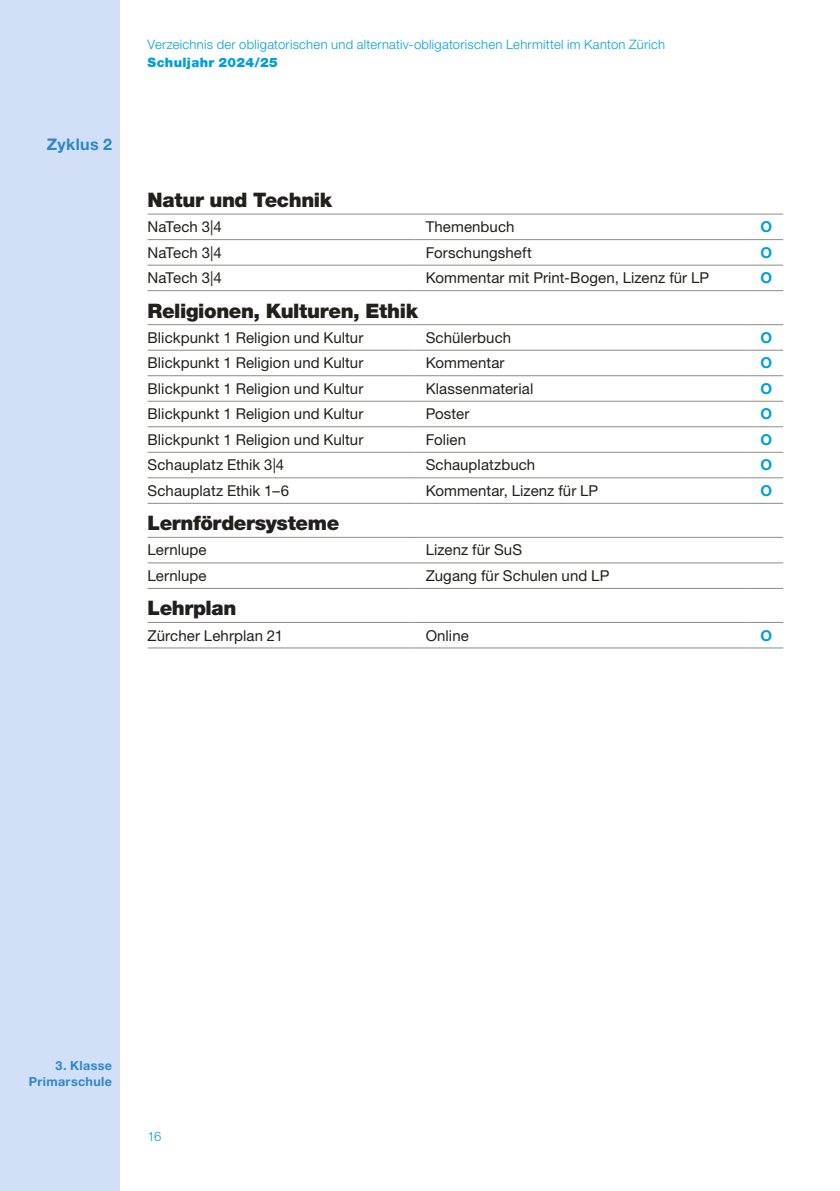
<style>
.page{position:relative;width:840px;height:1191px;background:#fff}
.page>*{position:absolute;margin:0;border:0;box-sizing:border-box;transform-origin:0 0}
.h2_ohne_grundlinienr{font:900 20px "Helvetica Neue LT Std";letter-spacing:-.02em;color:#21201c}
.Zyklus{font:700 16px "Helvetica Neue LT Std";letter-spacing:.025em;color:#2c86ca}
.p___tabelle{font:15px "Helvetica Neue LT Std";letter-spacing:.005em;color:#21201c}
.p___tabelle-2{font:700 15px "Helvetica Neue LT Std";color:#009fda}
.t1{font:300 13px "Helvetica Neue LT Std";letter-spacing:.02em;color:#009fda}
.t2{font:900 13px "Helvetica Neue LT Std";letter-spacing:.025em;color:#009fda}
.Fusszeile{font:700 12.4px/16px "Helvetica Neue LT Std";letter-spacing:.03em;color:#2c86ca;text-align:right}
</style>
<div class="page">
<div style="left:0;top:0;width:119px;height:1191px;background:#d2e0f7"></div>
<hr style="left:147px;top:214px;width:267px;height:1px;background:#8c8c88">
<hr style="left:414px;top:214px;width:334px;height:1px;background:#8c8c88">
<hr style="left:748px;top:214px;width:34px;height:1px;background:#8c8c88">
<hr style="left:147px;top:239px;width:267px;height:1px;background:#8c8c88">
<hr style="left:414px;top:239px;width:334px;height:1px;background:#8c8c88">
<hr style="left:748px;top:239px;width:34px;height:1px;background:#8c8c88">
<hr style="left:147px;top:265px;width:267px;height:1px;background:#8c8c88">
<hr style="left:414px;top:265px;width:334px;height:1px;background:#8c8c88">
<hr style="left:748px;top:265px;width:34px;height:1px;background:#8c8c88">
<hr style="left:147px;top:290px;width:267px;height:1px;background:#8c8c88">
<hr style="left:414px;top:290px;width:334px;height:1px;background:#8c8c88">
<hr style="left:748px;top:290px;width:34px;height:1px;background:#8c8c88">
<hr style="left:147px;top:324px;width:267px;height:1px;background:#8c8c88">
<hr style="left:414px;top:324px;width:334px;height:1px;background:#8c8c88">
<hr style="left:748px;top:324px;width:34px;height:1px;background:#8c8c88">
<hr style="left:147px;top:350px;width:267px;height:1px;background:#8c8c88">
<hr style="left:414px;top:350px;width:334px;height:1px;background:#8c8c88">
<hr style="left:748px;top:350px;width:34px;height:1px;background:#8c8c88">
<hr style="left:147px;top:375px;width:267px;height:1px;background:#8c8c88">
<hr style="left:414px;top:375px;width:334px;height:1px;background:#8c8c88">
<hr style="left:748px;top:375px;width:34px;height:1px;background:#8c8c88">
<hr style="left:147px;top:401px;width:267px;height:1px;background:#8c8c88">
<hr style="left:414px;top:401px;width:334px;height:1px;background:#8c8c88">
<hr style="left:748px;top:401px;width:34px;height:1px;background:#8c8c88">
<hr style="left:147px;top:426px;width:267px;height:1px;background:#8c8c88">
<hr style="left:414px;top:426px;width:334px;height:1px;background:#8c8c88">
<hr style="left:748px;top:426px;width:34px;height:1px;background:#8c8c88">
<hr style="left:147px;top:452px;width:267px;height:1px;background:#8c8c88">
<hr style="left:414px;top:452px;width:334px;height:1px;background:#8c8c88">
<hr style="left:748px;top:452px;width:34px;height:1px;background:#8c8c88">
<hr style="left:147px;top:477px;width:267px;height:1px;background:#8c8c88">
<hr style="left:414px;top:477px;width:334px;height:1px;background:#8c8c88">
<hr style="left:748px;top:477px;width:34px;height:1px;background:#8c8c88">
<hr style="left:147px;top:503px;width:267px;height:1px;background:#8c8c88">
<hr style="left:414px;top:503px;width:334px;height:1px;background:#8c8c88">
<hr style="left:748px;top:503px;width:34px;height:1px;background:#8c8c88">
<hr style="left:147px;top:537px;width:267px;height:1px;background:#8c8c88">
<hr style="left:414px;top:537px;width:334px;height:1px;background:#8c8c88">
<hr style="left:748px;top:537px;width:34px;height:1px;background:#8c8c88">
<hr style="left:147px;top:562px;width:267px;height:1px;background:#8c8c88">
<hr style="left:414px;top:562px;width:334px;height:1px;background:#8c8c88">
<hr style="left:748px;top:562px;width:34px;height:1px;background:#8c8c88">
<hr style="left:147px;top:588px;width:267px;height:1px;background:#8c8c88">
<hr style="left:414px;top:588px;width:334px;height:1px;background:#8c8c88">
<hr style="left:748px;top:588px;width:34px;height:1px;background:#8c8c88">
<hr style="left:147px;top:622px;width:267px;height:1px;background:#8c8c88">
<hr style="left:414px;top:622px;width:334px;height:1px;background:#8c8c88">
<hr style="left:748px;top:622px;width:34px;height:1px;background:#8c8c88">
<hr style="left:147px;top:647px;width:267px;height:1px;background:#8c8c88">
<hr style="left:414px;top:647px;width:334px;height:1px;background:#8c8c88">
<hr style="left:748px;top:647px;width:34px;height:1px;background:#8c8c88">
<p class="Zyklus" style="left:47px;top:135px;width:67px">Zyklus 2</p>
<p class="t1" style="left:147px;top:36px;width:519px">Verzeichnis der obligatorischen und alternativ-obligatorischen Lehrmittel im Kanton Zürich</p>
<p class="t2" style="left:147px;top:55px;width:132px">Schuljahr 2024/25</p>
<p class="h2_ohne_grundlinienr" style="left:147px;top:188px;width:186px">Natur und Technik</p>
<p class="p___tabelle" style="left:147px;top:218px;width:76px">NaTech 3|4</p>
<p class="p___tabelle" style="left:425px;top:218px;width:90px">Themenbuch</p>
<p class="p___tabelle-2" style="left:760px;top:218px;width:13px">O</p>
<p class="p___tabelle" style="left:147px;top:243px;width:76px">NaTech 3|4</p>
<p class="p___tabelle" style="left:425px;top:243px;width:107px">Forschungsheft</p>
<p class="p___tabelle-2" style="left:760px;top:243px;width:13px">O</p>
<p class="p___tabelle" style="left:147px;top:269px;width:76px">NaTech 3|4</p>
<p class="p___tabelle" style="left:425px;top:269px;width:285px">Kommentar mit Print-Bogen, Lizenz für LP</p>
<p class="p___tabelle-2" style="left:760px;top:269px;width:13px">O</p>
<p class="h2_ohne_grundlinienr" style="left:147px;top:298px;width:272px">Religionen, Kulturen, Ethik</p>
<p class="p___tabelle" style="left:147px;top:328px;width:217px">Blickpunkt 1 Religion und Kultur</p>
<p class="p___tabelle" style="left:425px;top:328px;width:87px">Schülerbuch</p>
<p class="p___tabelle-2" style="left:760px;top:328px;width:13px">O</p>
<p class="p___tabelle" style="left:147px;top:354px;width:217px">Blickpunkt 1 Religion und Kultur</p>
<p class="p___tabelle" style="left:425px;top:354px;width:80px">Kommentar</p>
<p class="p___tabelle-2" style="left:760px;top:354px;width:13px">O</p>
<p class="p___tabelle" style="left:147px;top:379px;width:217px">Blickpunkt 1 Religion und Kultur</p>
<p class="p___tabelle" style="left:425px;top:379px;width:109px">Klassenmaterial</p>
<p class="p___tabelle-2" style="left:760px;top:379px;width:13px">O</p>
<p class="p___tabelle" style="left:147px;top:405px;width:217px">Blickpunkt 1 Religion und Kultur</p>
<p class="p___tabelle" style="left:425px;top:405px;width:45px">Poster</p>
<p class="p___tabelle-2" style="left:760px;top:405px;width:13px">O</p>
<p class="p___tabelle" style="left:147px;top:430px;width:217px">Blickpunkt 1 Religion und Kultur</p>
<p class="p___tabelle" style="left:425px;top:430px;width:42px">Folien</p>
<p class="p___tabelle-2" style="left:760px;top:430px;width:13px">O</p>
<p class="p___tabelle" style="left:147px;top:456px;width:138px">Schauplatz Ethik 3|4</p>
<p class="p___tabelle" style="left:425px;top:456px;width:111px">Schauplatzbuch</p>
<p class="p___tabelle-2" style="left:760px;top:456px;width:13px">O</p>
<p class="p___tabelle" style="left:147px;top:481px;width:143px">Schauplatz Ethik 1–6</p>
<p class="p___tabelle" style="left:425px;top:481px;width:174px">Kommentar, Lizenz für LP</p>
<p class="p___tabelle-2" style="left:760px;top:481px;width:13px">O</p>
<p class="h2_ohne_grundlinienr" style="left:147px;top:511px;width:193px">Lernfördersysteme</p>
<p class="p___tabelle" style="left:147px;top:541px;width:61px">Lernlupe</p>
<p class="p___tabelle" style="left:425px;top:541px;width:98px">Lizenz für SuS</p>
<p class="p___tabelle" style="left:147px;top:567px;width:61px">Lernlupe</p>
<p class="p___tabelle" style="left:425px;top:567px;width:185px">Zugang für Schulen und LP</p>
<p class="h2_ohne_grundlinienr" style="left:147px;top:596px;width:90px">Lehrplan</p>
<p class="p___tabelle" style="left:147px;top:626px;width:137px">Zürcher Lehrplan 21</p>
<p class="p___tabelle" style="left:425px;top:626px;width:45px">Online</p>
<p class="p___tabelle-2" style="left:760px;top:626px;width:13px">O</p>
<p class="Fusszeile" style="left:29px;top:1057px;width:85px">3. Klasse<br>Primarschule</p>
<p class="t1" style="left:147px;top:1128px;width:15px">16</p>
</div>
